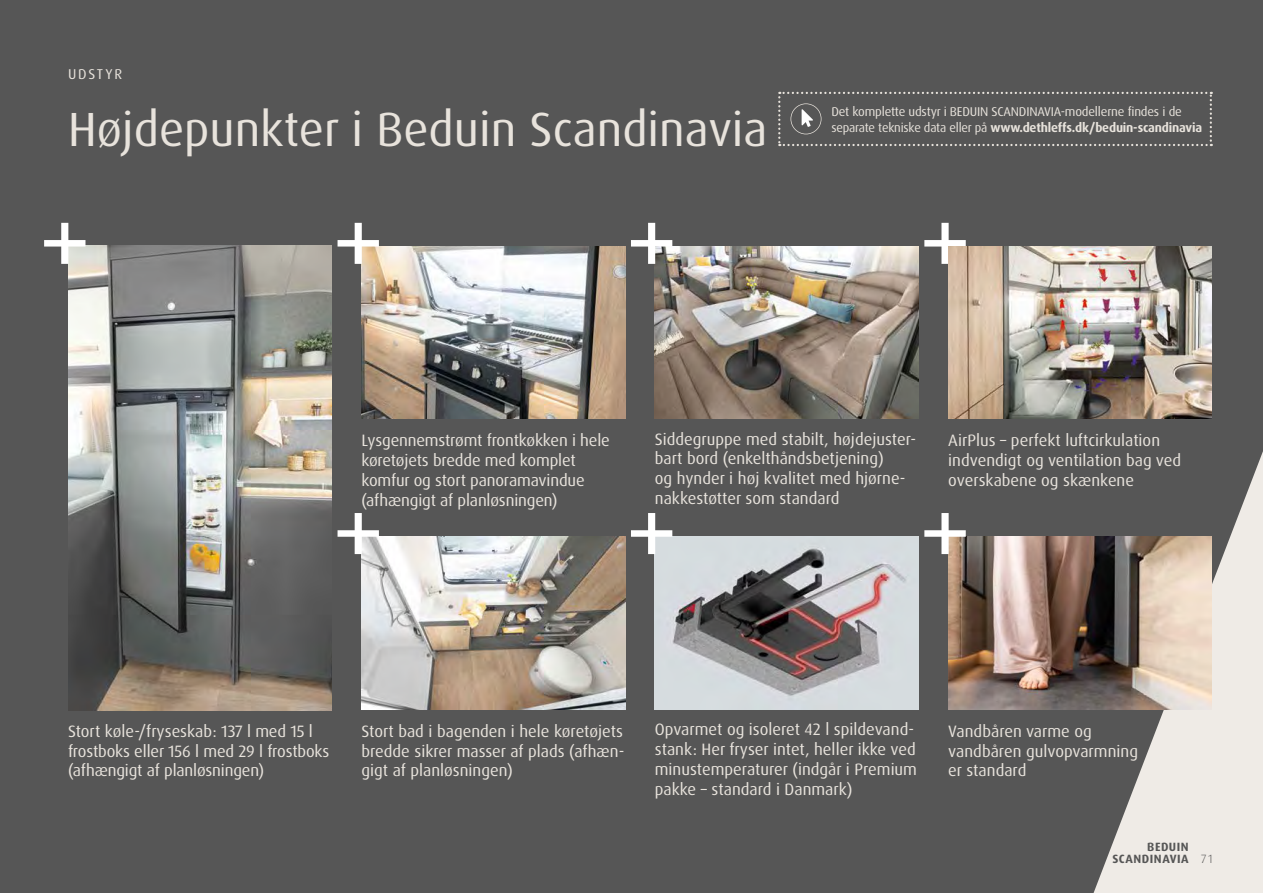
<style>
.page{position:relative;width:1263px;height:893px;background:#565656}
.page>*{position:absolute;margin:0;border:0;box-sizing:border-box;transform-origin:0 0}
.t1{font:48px "Dax Pro";color:#e8e3dc}
.t2{font:16.5px/19.8px "Dax Pro";color:#e8e3dc}
.t3{font:14.25px "Dax Pro";letter-spacing:.125em;color:#e8e3dc}
.t4{font:12.75px/16.5px "Dax OT";letter-spacing:-.015em;color:#e8e3dc}
.t5{font:700 12px/12px "Dax Pro";letter-spacing:.045em;color:#565656}
.s1{font-weight:700}
.s2{font-family:"Dax OT";font-weight:300}
</style>
<div class="page">
<svg style="left:1093px;top:451px;width:170px;height:442px;fill:#efebe6"></svg>
<img style="left:68px;top:246px;width:264px;height:464px">
<img style="left:361px;top:246px;width:264px;height:173px">
<img style="left:655px;top:246px;width:263px;height:173px">
<img style="left:361px;top:537px;width:264px;height:172px">
<img style="left:655px;top:537px;width:263px;height:172px">
<img style="left:948px;top:537px;width:264px;height:172px">
<svg style="left:778px;top:92px;width:434px;height:54px"></svg>
<svg style="left:44px;top:223px;width:41px;height:41px"></svg>
<svg style="left:338px;top:223px;width:41px;height:41px"></svg>
<svg style="left:631px;top:223px;width:41px;height:41px"></svg>
<svg style="left:924px;top:223px;width:42px;height:41px"></svg>
<svg style="left:338px;top:513px;width:41px;height:41px"></svg>
<svg style="left:631px;top:513px;width:41px;height:41px"></svg>
<svg style="left:924px;top:513px;width:42px;height:41px"></svg>
<img style="left:948px;top:246px;width:264px;height:173px">
<p class="t3" style="left:68px;top:65px;width:56px">UDSTYR</p>
<h1 class="t1" style="left:68px;top:99px;width:701px">Højdepunkter i Beduin Scandinavia</h1>
<p class="t4" style="left:831px;top:103px;width:372px">Det komplette udstyr i BEDUIN SCANDINAVIA-modellerne findes i de separate tekniske data eller på <span class="s1">www.dethleffs.dk/beduin-scandinavia</span></p>
<p class="t2" style="left:361px;top:431px;width:250px">Lysgennemstrømt frontkøkken i hele køretøjets bredde med komplet komfur og stort panoramavindue (afhængigt af planløsningen)</p>
<p class="t2" style="left:655px;top:429px;width:263px">Siddegruppe med stabilt, højdejuster&shy;bart bord (enkelthåndsbetjening)<br>og hynder i høj kvalitet med hjørne&shy;nakkestøtter som standard</p>
<p class="t2" style="left:948px;top:431px;width:234px">AirPlus – perfekt luftcirkulation indvendigt og ventilation bag ved overskabene og skænkene</p>
<p class="t2" style="left:68px;top:721px;width:263px">Stort køle-/fryseskab: 137 l med 15 l frostboks eller 156 l med 29 l frostboks (afhængigt af planløsningen)</p>
<p class="t2" style="left:361px;top:721px;width:264px;text-align:justify">Stort bad i bagenden i hele køretøjets bredde sikrer masser af plads (afhæn&shy;gigt af planløsningen)</p>
<p class="t2" style="left:655px;top:719px;width:264px">Opvarmet og isoleret 42 l spildevand&shy;stank: Her fryser intet, heller ikke ved minustemperaturer (indgår i Premium pakke – standard i Danmark)</p>
<p class="t2" style="left:948px;top:721px;width:191px">Vandbåren varme og vandbåren gulvopvarmning er standard</p>
<p class="t5" style="left:1112px;top:841px;width:102px;text-indent:35px">BEDUIN<br>SCANDINAVIA <span class="s2">71</span></p>
</div>
